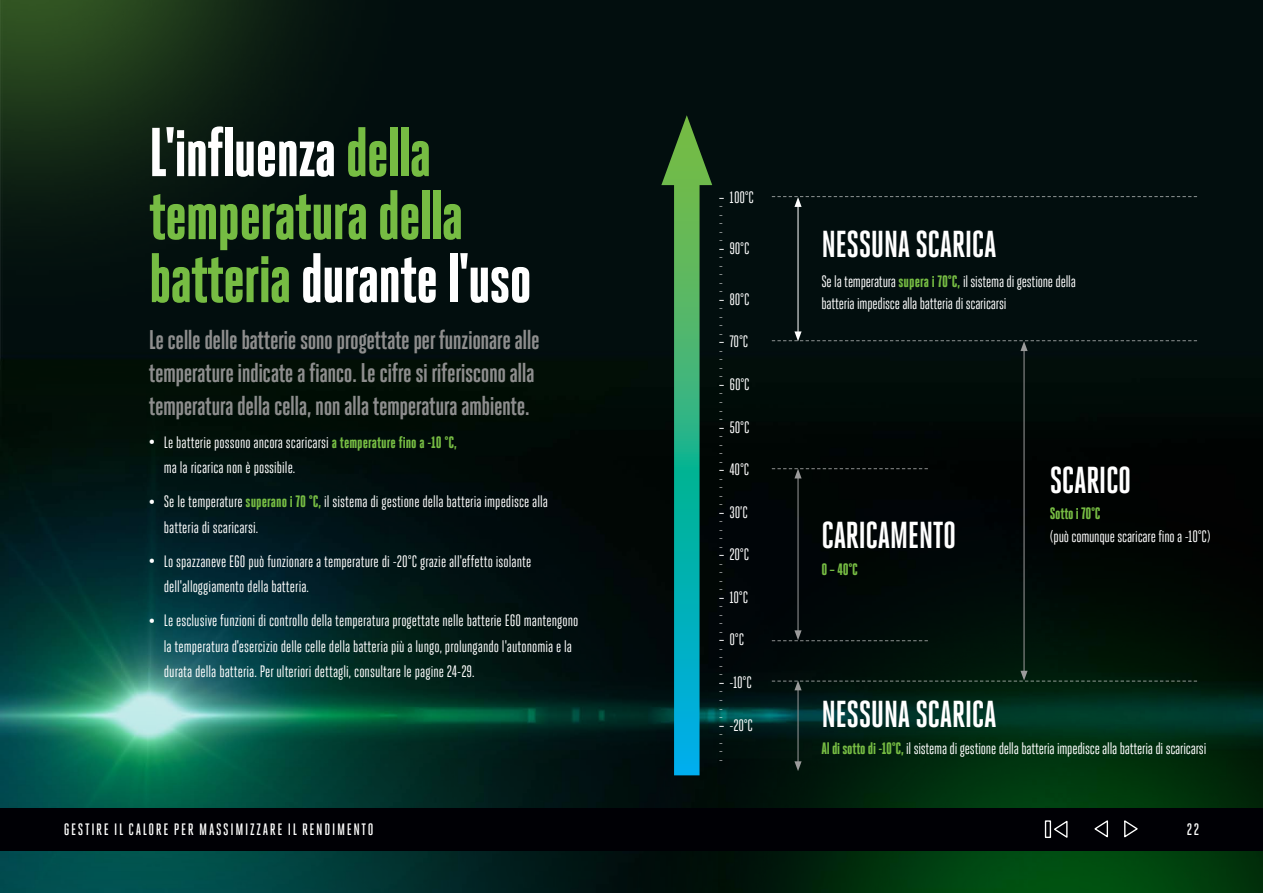
<style>
.page{position:relative;width:1263px;height:893px;background:#fff}
.page>*{position:absolute;margin:0;border:0;box-sizing:border-box;transform-origin:0 0}
.t1{font:800 69px/63px "Heroic Condensed";letter-spacing:-.02em;color:#76bc43}
.t2{font:700 37.5px "Heroic Condensed";letter-spacing:-.015em;color:#fff}
.t3{font:700 27px/33px "Heroic Condensed";letter-spacing:-.02em;color:#8e8e8e}
.t4{font:16.5px/25.5px "Heroic Condensed";color:#fff}
.t5{font:300 16.5px "Heroic Condensed";color:#fff}
.t6{font:500 16.5px "Heroic Condensed";letter-spacing:.1em;color:#fff}
.t7{font:800 16.5px "Heroic Condensed";letter-spacing:-.015em;color:#76bc43}
.s1{color:#fff}
.s2{font-size:25.5px}
.s3{font-weight:800;color:#76bc43}
.s4{font-weight:500}
</style>
<div class="page">
<div style="left:463px;top:0;width:800px;height:438px;background:#020e0e"></div>
<img style="left:718px;top:438px;width:545px;height:455px">
<img style="left:0;top:0;width:463px;height:354px">
<img style="left:0;top:354px;width:718px;height:539px">
<hr style="left:1023px;top:349px;width:1px;height:324px;background:#9b9b9b">
<hr style="left:797px;top:205px;width:1px;height:129px;background:#fff">
<hr style="left:797px;top:476px;width:1px;height:157px;background:#9b9b9b">
<hr style="left:797px;top:688px;width:1px;height:76px;background:#9b9b9b">
<svg style="left:794px;top:761px;width:8px;height:10px"></svg>
<svg style="left:772px;top:468px;width:156px;height:10px"></svg>
<svg style="left:772px;top:630px;width:156px;height:11px"></svg>
<svg style="left:772px;top:331px;width:425px;height:20px"></svg>
<svg style="left:772px;top:671px;width:425px;height:19px"></svg>
<svg style="left:772px;top:196px;width:425px;height:11px"></svg>
<svg style="left:674px;top:185px;width:25px;height:590px"></svg>
<svg style="left:661px;top:115px;width:51px;height:70px"></svg>
<div style="left:0;top:808px;width:1263px;height:42px;background:#000005"></div>
<svg style="left:1094px;top:820px;width:15px;height:18px"></svg>
<svg style="left:1054px;top:820px;width:14px;height:18px"></svg>
<svg style="left:1124px;top:820px;width:14px;height:18px"></svg>
<div style="left:1045px;top:820px;width:6px;height:18px;border:1px solid #fff"></div>
<h1 class="t1" style="left:149px;top:121px;width:385px"><span class="s1">L'influenza</span> della temperatura della batteria <span class="s1">durante l'uso</span></h1>
<h3 class="t3" style="left:149px;top:323px;width:392px">Le celle delle batterie sono progettate per funzionare alle temperature indicate a fianco. Le cifre si riferiscono alla temperatura della cella, non alla temperatura ambiente.</h3>
<p class="t4" style="left:164px;top:429px;width:295px;text-indent:-15px"><span class="s2">•</span> Le batterie possono ancora scaricarsi <span class="s3">a temperature fino a -10 °C, </span>ma la ricarica non è possibile.</p>
<p class="t4" style="left:164px;top:489px;width:386px;text-indent:-15px"><span class="s2">•</span> Se le temperature <span class="s3">superano i 70 °C,</span> il sistema di gestione della batteria impedisce alla batteria di scaricarsi.</p>
<p class="t4" style="left:164px;top:548px;width:369px;text-indent:-15px"><span class="s2">•</span> Lo spazzaneve EGO può funzionare a temperature di -20°C grazie all'effetto isolante dell'alloggiamento della batteria.</p>
<p class="t4" style="left:164px;top:608px;width:416px;text-indent:-15px"><span class="s2">•</span> Le esclusive funzioni di controllo della temperatura progettate nelle batterie EGO mantengono la temperatura d'esercizio delle celle della batteria più a lungo, prolungando l'autonomia e la durata della batteria. Per ulteriori dettagli, consultare le pagine 24-29.</p>
<p class="t4" style="left:719px;top:184px;width:37px"><span class="s4">–</span> 100°C</p>
<p class="t5" style="left:719px;top:196px;width:6px">-</p>
<p class="t5" style="left:719px;top:205px;width:6px">-</p>
<p class="t5" style="left:719px;top:213px;width:6px">-</p>
<p class="t5" style="left:719px;top:222px;width:6px">-</p>
<p class="t5" style="left:719px;top:230px;width:6px">-</p>
<p class="t4" style="left:719px;top:235px;width:32px"><span class="s4">–</span> 90°C</p>
<p class="t5" style="left:719px;top:247px;width:6px">-</p>
<p class="t5" style="left:719px;top:256px;width:6px">-</p>
<p class="t5" style="left:719px;top:265px;width:6px">-</p>
<p class="t5" style="left:719px;top:273px;width:6px">-</p>
<p class="t5" style="left:719px;top:282px;width:6px">-</p>
<p class="t4" style="left:719px;top:286px;width:32px"><span class="s4">–</span> 80°C</p>
<p class="t5" style="left:719px;top:299px;width:6px">-</p>
<p class="t5" style="left:719px;top:307px;width:6px">-</p>
<p class="t5" style="left:719px;top:316px;width:6px">-</p>
<p class="t5" style="left:719px;top:324px;width:6px">-</p>
<p class="t4" style="left:719px;top:329px;width:31px"><span class="s4">–</span> 70°C</p>
<p class="t5" style="left:719px;top:341px;width:6px">-</p>
<p class="t5" style="left:719px;top:350px;width:6px">-</p>
<p class="t5" style="left:719px;top:358px;width:6px">-</p>
<p class="t5" style="left:719px;top:367px;width:6px">-</p>
<p class="t4" style="left:719px;top:372px;width:32px"><span class="s4">–</span> 60°C</p>
<p class="t5" style="left:719px;top:384px;width:6px">-</p>
<p class="t5" style="left:719px;top:392px;width:6px">-</p>
<p class="t5" style="left:719px;top:401px;width:6px">-</p>
<p class="t5" style="left:719px;top:409px;width:6px">-</p>
<p class="t4" style="left:719px;top:414px;width:32px"><span class="s4">–</span> 50°C</p>
<p class="t5" style="left:719px;top:426px;width:6px">-</p>
<p class="t5" style="left:719px;top:435px;width:6px">-</p>
<p class="t5" style="left:719px;top:443px;width:6px">-</p>
<p class="t5" style="left:719px;top:452px;width:6px">-</p>
<p class="t4" style="left:719px;top:457px;width:32px"><span class="s4">–</span> 40°C</p>
<p class="t5" style="left:719px;top:469px;width:6px">-</p>
<p class="t5" style="left:719px;top:477px;width:6px">-</p>
<p class="t5" style="left:719px;top:486px;width:6px">-</p>
<p class="t5" style="left:719px;top:494px;width:6px">-</p>
<p class="t4" style="left:719px;top:499px;width:31px"><span class="s4">–</span> 30’C</p>
<p class="t5" style="left:719px;top:511px;width:6px">-</p>
<p class="t5" style="left:719px;top:520px;width:6px">-</p>
<p class="t5" style="left:719px;top:528px;width:6px">-</p>
<p class="t5" style="left:719px;top:537px;width:6px">-</p>
<p class="t4" style="left:719px;top:542px;width:32px"><span class="s4">–</span> 20°C</p>
<p class="t5" style="left:719px;top:554px;width:6px">-</p>
<p class="t5" style="left:719px;top:562px;width:6px">-</p>
<p class="t5" style="left:719px;top:571px;width:6px">-</p>
<p class="t5" style="left:719px;top:580px;width:6px">-</p>
<p class="t4" style="left:719px;top:584px;width:31px"><span class="s4">–</span> 10°C</p>
<p class="t5" style="left:719px;top:597px;width:6px">-</p>
<p class="t5" style="left:719px;top:605px;width:6px">-</p>
<p class="t5" style="left:719px;top:614px;width:6px">-</p>
<p class="t5" style="left:719px;top:622px;width:6px">-</p>
<p class="t4" style="left:719px;top:627px;width:27px"><span class="s4">–</span> 0°C</p>
<p class="t5" style="left:719px;top:639px;width:6px">-</p>
<p class="t5" style="left:719px;top:648px;width:6px">-</p>
<p class="t5" style="left:719px;top:656px;width:6px">-</p>
<p class="t5" style="left:719px;top:665px;width:6px">-</p>
<p class="t4" style="left:719px;top:670px;width:35px"><span class="s4">–</span> -10°C</p>
<p class="t5" style="left:719px;top:682px;width:6px">-</p>
<p class="t5" style="left:719px;top:690px;width:6px">-</p>
<p class="t5" style="left:719px;top:699px;width:6px">-</p>
<p class="t5" style="left:719px;top:707px;width:6px">-</p>
<p class="t4" style="left:719px;top:712px;width:36px"><span class="s4">–</span> -20°C</p>
<p class="t5" style="left:719px;top:724px;width:6px">-</p>
<p class="t5" style="left:719px;top:733px;width:6px">-</p>
<p class="t5" style="left:719px;top:741px;width:6px">-</p>
<p class="t5" style="left:719px;top:750px;width:6px">-</p>
<h2 class="t2" style="left:821px;top:223px;width:177px">NESSUNA SCARICA</h2>
<p class="t4" style="left:821px;top:270px;width:256px;line-height:22.5px">Se la temperatura <span class="s3">supera i 70°C,</span> il sistema di gestione della batteria impedisce alla batteria di scaricarsi</p>
<h2 class="t2" style="left:1050px;top:459px;width:83px">SCARICO</h2>
<p class="t7" style="left:1050px;top:504px;width:52px">Sotto i 70°C</p>
<h2 class="t2" style="left:821px;top:514px;width:136px">CARICAMENTO</h2>
<p class="t4" style="left:1050px;top:523px;width:162px">(può comunque scaricare fino a -10°C)</p>
<p class="t7" style="left:821px;top:560px;width:38px">0 – 40°C</p>
<h2 class="t2" style="left:821px;top:693px;width:177px">NESSUNA SCARICA</h2>
<p class="t4" style="left:821px;top:735px;width:386px"><span class="s3">Al di sotto di -10°C,</span> il sistema di gestione della batteria impedisce alla batteria di scaricarsi</p>
<p class="t6" style="left:64px;top:820px;width:311px">GESTIRE IL CALORE PER MASSIMIZZARE IL RENDIMENTO</p>
<p class="t6" style="left:1187px;top:820px;width:14px">22</p>
</div>
